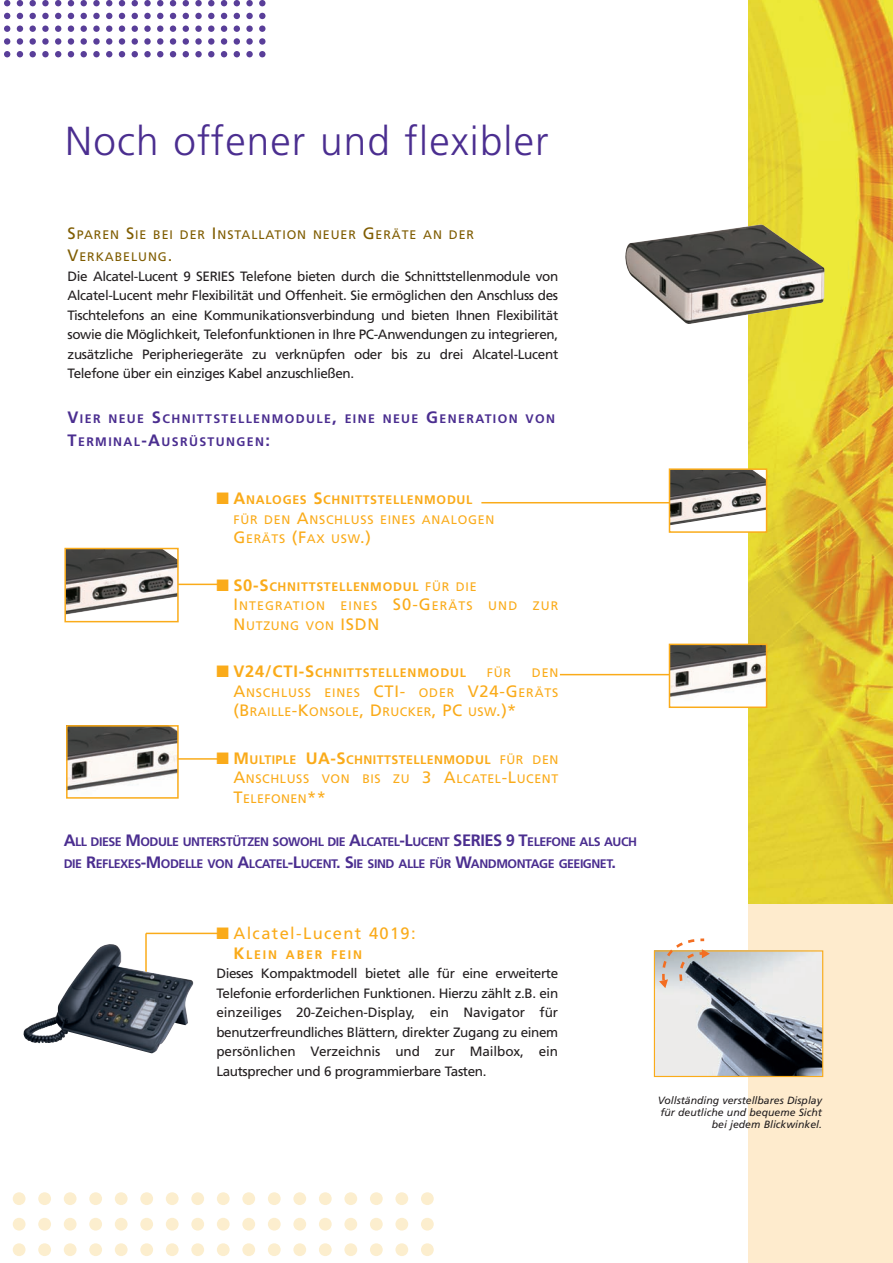
<style>
.page{position:relative;width:893px;height:1263px;background:#fff}
.page>*{position:absolute;margin:0;border:0;box-sizing:border-box;transform-origin:0 0}
.t1{font:300 40.5px "Frutiger";letter-spacing:.03em;color:#4b2e90}
.t2{font:16.5px "Frutiger";letter-spacing:.085em;color:#faab1a}
.t3{font:13.5px/19.5px "Frutiger";letter-spacing:-.03em;color:#231f20;text-align:justify}
.t4{font:12.3px/19.5px "Frutiger";letter-spacing:.06em;color:#faab1a;text-align:justify}
.t5{font:700 12.3px/22.5px "Frutiger";letter-spacing:-.035em;color:#4b2e90}
.t6{font:700 12.3px/22.5px "Frutiger";letter-spacing:.11em;color:#4b2e90}
.t7{font:700 12.3px/19.5px "Frutiger";letter-spacing:.065em;color:#faab1a}
.t8{font:12.3px/22.5px "Frutiger";letter-spacing:.075em;color:#7f5c00}
.t9{font:12.3px "Frutiger";letter-spacing:.09em;color:#faab1a}
.t10{font:700 12.3px "Frutiger";letter-spacing:.15em;color:#faab1a}
.t11{font:italic 10.5px/12px "Frutiger";color:#231f20;text-align:right}
.s1{font-size:16.5px}
.s2{font-weight:700;font-size:16.5px}
.s3{font-weight:700}
.s4{font-weight:400}
.s5{font-weight:400;font-size:16.5px}
</style>
<div class="page">
<div style="left:748px;top:0;width:145px;height:1263px;background:#feebcd"></div>
<img style="left:748px;top:0;width:145px;height:904px">
<svg style="left:12px;top:1192px;width:422px;height:64px"></svg>
<hr style="left:481px;top:502px;width:266px;height:1px;background:#faab1a">
<hr style="left:560px;top:674px;width:198px;height:1px;background:#faab1a">
<hr style="left:177px;top:584px;width:47px;height:1px;background:#faab1a">
<hr style="left:146px;top:933px;width:74px;height:1px;background:#faab1a">
<hr style="left:145px;top:933px;width:2px;height:39px;background:#faab1a">
<img style="left:23px;top:942px;width:171px;height:112px">
<div style="left:669px;top:469px;width:98px;height:63px;background:#fff"></div>
<img style="left:672px;top:471px;width:92px;height:54px">
<div style="left:669px;top:468px;width:98px;height:65px;border:2px solid #faab1a"></div>
<img style="left:672px;top:647px;width:92px;height:58px">
<div style="left:669px;top:644px;width:98px;height:64px;border:2px solid #faab1a"></div>
<svg style="left:4px;top:0;width:262px;height:57px"></svg>
<img style="left:656px;top:952px;width:165px;height:123px">
<div style="left:654px;top:950px;width:169px;height:127px;border:1px solid #faab1a"></div>
<svg style="left:659px;top:938px;width:51px;height:50px"></svg>
<img style="left:625px;top:224px;width:200px;height:101px">
<img style="left:67px;top:551px;width:109px;height:64px">
<div style="left:64px;top:548px;width:115px;height:74px;border:2px solid #faab1a"></div>
<hr style="left:135px;top:758px;width:84px;height:2px;background:#faab1a">
<img style="left:69px;top:728px;width:107px;height:63px">
<div style="left:66px;top:725px;width:113px;height:74px;border:2px solid #faab1a"></div>
<h1 class="t1" style="left:65px;top:125px;width:485px">Noch offener und flexibler</h1>
<p class="t8" style="left:68px;top:224px;width:408px"><span class="s1">S</span>PAREN <span class="s1">S</span>IE BEI DER <span class="s1">I</span>NSTALLATION NEUER <span class="s1">G</span>ERÄTE AN DER<br><span class="s1">V</span>ERKABELUNG<span class="s1">.</span></p>
<p class="t3" style="left:68px;top:267px;width:492px">Die Alcatel-Lucent 9 SERIES Telefone bieten durch die Schnittstellenmodule von Alcatel-Lucent mehr Flexibilität und Offenheit. Sie ermöglichen den Anschluss des Tischtelefons an eine Kommunikationsverbindung und bieten Ihnen Flexibilität sowie die Möglichkeit, Telefonfunktionen in Ihre PC-Anwendungen zu integrieren, zusätzliche Peripheriegeräte zu verknüpfen oder bis zu drei Alcatel-Lucent Telefone über ein einziges Kabel anzuschließen.</p>
<p class="t6" style="left:68px;top:409px;width:489px"><span class="s1">V</span>IER NEUE <span class="s1">S</span>CHNITTSTELLENMODULE<span class="s1">,</span> EINE NEUE <span class="s1">G</span>ENERATION VON<br><span class="s1">T</span>ERMINAL<span class="s1">-A</span>USRÜSTUNGEN<span class="s1">:</span></p>
<p class="t4" style="left:233px;top:491px;width:263px;text-align:left;text-indent:-17px">■ <span class="s2">A</span><span class="s3">NALOGES</span> <span class="s2">S</span><span class="s3">CHNITTSTELLENMODUL<br></span>FÜR DEN <span class="s1">A</span>NSCHLUSS EINES ANALOGEN<br><span class="s1">G</span>ERÄTS <span class="s1">(F</span>AX USW<span class="s1">.)</span></p>
<p class="t7" style="left:233px;top:578px;width:245px;text-indent:-17px">■ <span class="s1">S0-S</span>CHNITTSTELLENMODUL <span class="s4">FÜR DIE<br></span><span class="s5">I</span><span class="s4">NTEGRATION</span></p>
<p class="t9" style="left:341px;top:601px;width:178px">EINES <span class="s1">S0-G</span>ERÄTS UND</p>
<p class="t4" style="left:533px;top:597px;width:27px">ZUR</p>
<p class="t4" style="left:233px;top:617px;width:147px"><span class="s1">N</span>UTZUNG VON <span class="s1">ISDN</span></p>
<p class="t7" style="left:216px;top:664px;width:251px">■ <span class="s1">V24/CTI-S</span>CHNITTSTELLENMODUL</p>
<p class="t4" style="left:487px;top:664px;width:26px">FÜR</p>
<p class="t4" style="left:233px;top:664px;width:326px;text-indent:298px">DEN <span class="s1">A</span>NSCHLUSS EINES <span class="s1">CTI-</span> ODER <span class="s1">V24-G</span>ERÄTS <span class="s1">(B</span>RAILLE<span class="s1">-K</span>ONSOLE<span class="s1">, D</span>RUCKER<span class="s1">, PC</span> USW<span class="s1">.)*</span></p>
<p class="t4" style="left:233px;top:751px;width:326px;text-indent:-17px">■ <span class="s2">M</span><span class="s3">ULTIPLE</span> <span class="s2">UA-S</span><span class="s3">CHNITTSTELLENMODUL</span> FÜR DEN <span class="s1">A</span>NSCHLUSS VON BIS ZU <span class="s1">3 A</span>LCATEL<span class="s1">-L</span>UCENT <span class="s1">T</span>ELEFONEN<span class="s1">**</span></p>
<p class="t5" style="left:64px;top:831px;width:575px"><span class="s1">A</span>LL DIESE <span class="s1">M</span>ODULE UNTERSTÜTZEN SOWOHL DIE <span class="s1">A</span>LCATEL<span class="s1">-L</span>UCENT <span class="s1">SERIES 9 T</span>ELEFONE ALS AUCH<br>DIE <span class="s1">R</span>EFLEXES<span class="s1">-M</span>ODELLE VON <span class="s1">A</span>LCATEL<span class="s1">-L</span>UCENT<span class="s1">. S</span>IE SIND ALLE FÜR <span class="s1">W</span>ANDMONTAGE GEEIGNET<span class="s1">.</span></p>
<p class="t2" style="left:216px;top:927px;width:201px">■ Alcatel-Lucent 4019:</p>
<p class="t10" style="left:233px;top:949px;width:130px"><span class="s1">K</span>LEIN ABER FEIN</p>
<p class="t3" style="left:216px;top:965px;width:343px">Dieses Kompaktmodell bietet alle für eine erweiterte Telefonie erforderlichen Funktionen. Hierzu zählt z.B. ein einzeiliges 20-Zeichen-Display, ein Navigator für benutzerfreundliches Blättern, direkter Zugang zu einem persönlichen Verzeichnis und zur Mailbox, ein Lautsprecher und 6 programmierbare Tasten.</p>
<p class="t11" style="left:658px;top:1095px;width:166px">Vollständing verstellbares Display für deutliche und bequeme Sicht bei jedem Blickwinkel.</p>
</div>
